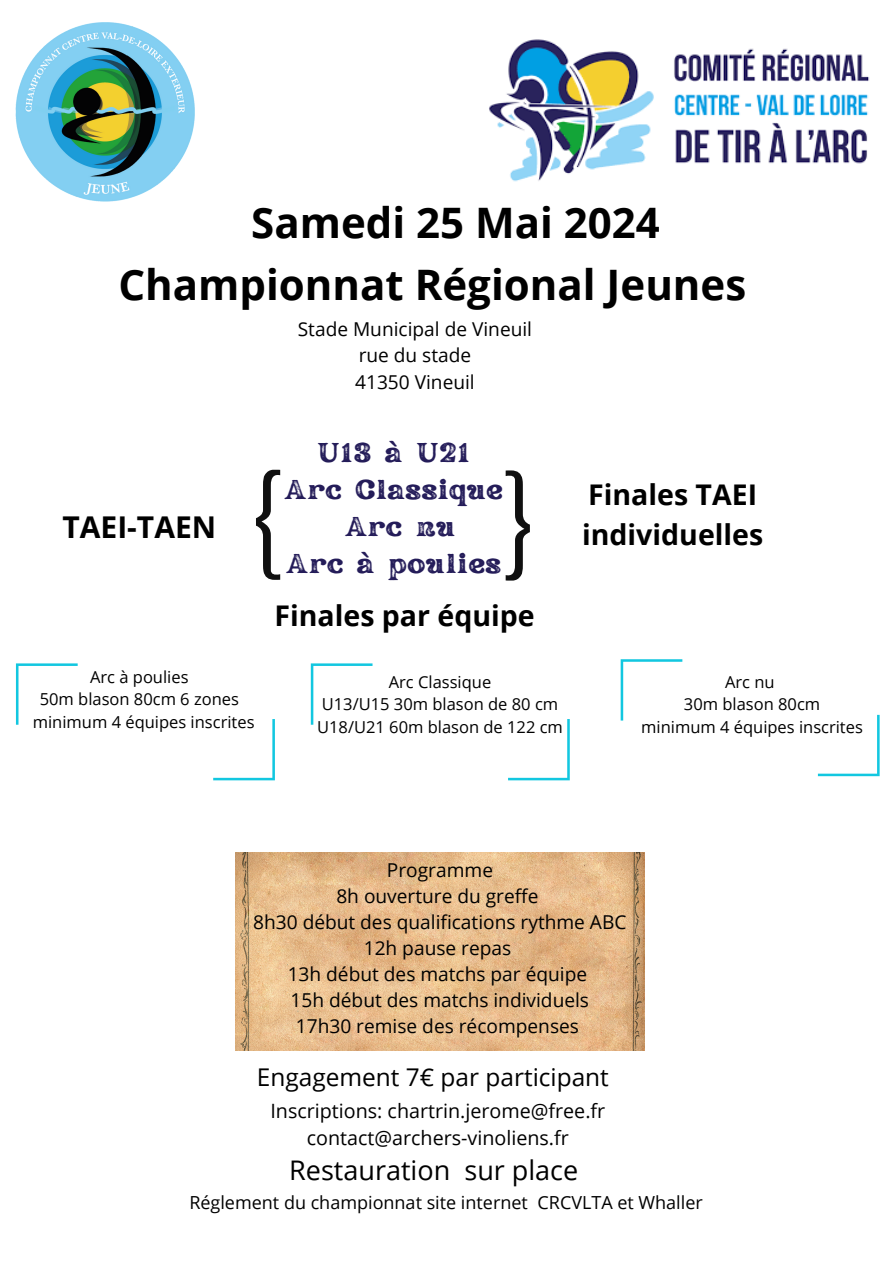
<style>
.page{position:relative;width:894px;height:1264px;background:#fff}
.page>*{position:absolute;margin:0;border:0;box-sizing:border-box;transform-origin:0 0}
.t1{font:110.1px "Glacial Indifference";color:#000}
.t2{font:700 42px "Open Sans";color:#000}
.t3{font:700 30px "Open Sans";color:#000}
.t4{font:700 28.5px "Open Sans";color:#000}
.t5{font:27.15px/37.2px "Rundeck Texture";color:#241c59;text-align:center}
.t6{font:27px "Open Sans";color:#000}
.t7{font:24.45px "Open Sans";color:#000}
.t8{font:19.65px/27px "Open Sans";color:#000;text-align:center}
.t9{font:19.2px/25.8px "Open Sans";color:#000;text-align:center}
.t10{font:19.05px/26.7px "Open Sans";color:#000;text-align:center}
.t11{font:18px "Open Sans";color:#000}
.t12{font:16.5px "Open Sans";color:#000}
</style>
<div class="page">
<img style="left:16px;top:23px;width:179px;height:179px">
<img style="left:489px;top:39px;width:381px;height:143px">
<svg style="left:16px;top:663px;width:62px;height:61px"></svg>
<svg style="left:213px;top:719px;width:62px;height:61px"></svg>
<svg style="left:311px;top:663px;width:61px;height:61px"></svg>
<svg style="left:508px;top:719px;width:61px;height:61px"></svg>
<svg style="left:620px;top:659px;width:62px;height:61px"></svg>
<svg style="left:817px;top:715px;width:62px;height:61px"></svg>
<img style="left:236px;top:852px;width:408px;height:198px">
<h3 class="t2" style="left:251px;top:194px;width:410px">Samedi 25 Mai 2024</h3>
<p class="t2" style="left:118px;top:255px;width:629px">Championnat Régional Jeunes</p>
<p class="t3" style="left:62px;top:506px;width:155px">TAEI-TAEN</p>
<p class="t10" style="left:298px;top:315px;width:236px">Stade Municipal de Vineuil rue du stade<br>41350 Vineuil</p>
<p class="t5" style="left:284px;top:433px;width:220px">U13 à U21<br>Arc Classique<br>Arc nu<br>Arc à poulies</p>
<h1 class="t1" style="left:496px;top:448px;width:43px">}</h1>
<h1 class="t1" style="left:289px;top:602px;width:43px;rotate:180deg">}</h1>
<p class="t4" style="left:274px;top:595px;width:262px">Finales par équipe</p>
<p class="t12" style="left:90px;top:665px;width:100px">Arc à poulies</p>
<p class="t12" style="left:40px;top:687px;width:201px">50m blason 80cm 6 zones</p>
<p class="t12" style="left:33px;top:710px;width:223px">minimum 4 équipes inscrites</p>
<h1 class="t12" style="left:388px;top:670px;width:104px">Arc Classique</h1>
<h1 class="t12" style="left:322px;top:692px;width:238px">U13/U15 30m blason de 80 cm</h1>
<h6 class="t12" style="left:317px;top:715px;width:247px">U18/U21 60m blason de 122 cm</h6>
<p class="t4" style="left:588px;top:475px;width:170px">Finales TAEI</p>
<p class="t4" style="left:582px;top:514px;width:183px">individuelles</p>
<h4 class="t12" style="left:725px;top:670px;width:51px">Arc nu</h4>
<p class="t12" style="left:683px;top:692px;width:138px">30m blason 80cm</p>
<p class="t12" style="left:641px;top:715px;width:223px">minimum 4 équipes inscrites</p>
<p class="t9" style="left:253px;top:857px;width:375px">Programme<br>8h ouverture du greffe<br>8h30 début des qualifications rythme ABC<br>12h pause repas<br>13h début des matchs par équipe<br>15h début des matchs individuels<br>17h30 remise des récompenses</p>
<p class="t7" style="left:257px;top:1059px;width:353px">Engagement 7€ par participant</p>
<p class="t8" style="left:270px;top:1096px;width:336px">Inscriptions: chartrin.jerome@free.fr contact@archers-vinoliens.fr</p>
<p class="t6" style="left:289px;top:1151px;width:290px">Restauration sur place</p>
<p class="t11" style="left:189px;top:1189px;width:515px">Réglement du championnat site internet CRCVLTA et Whaller</p>
</div>
